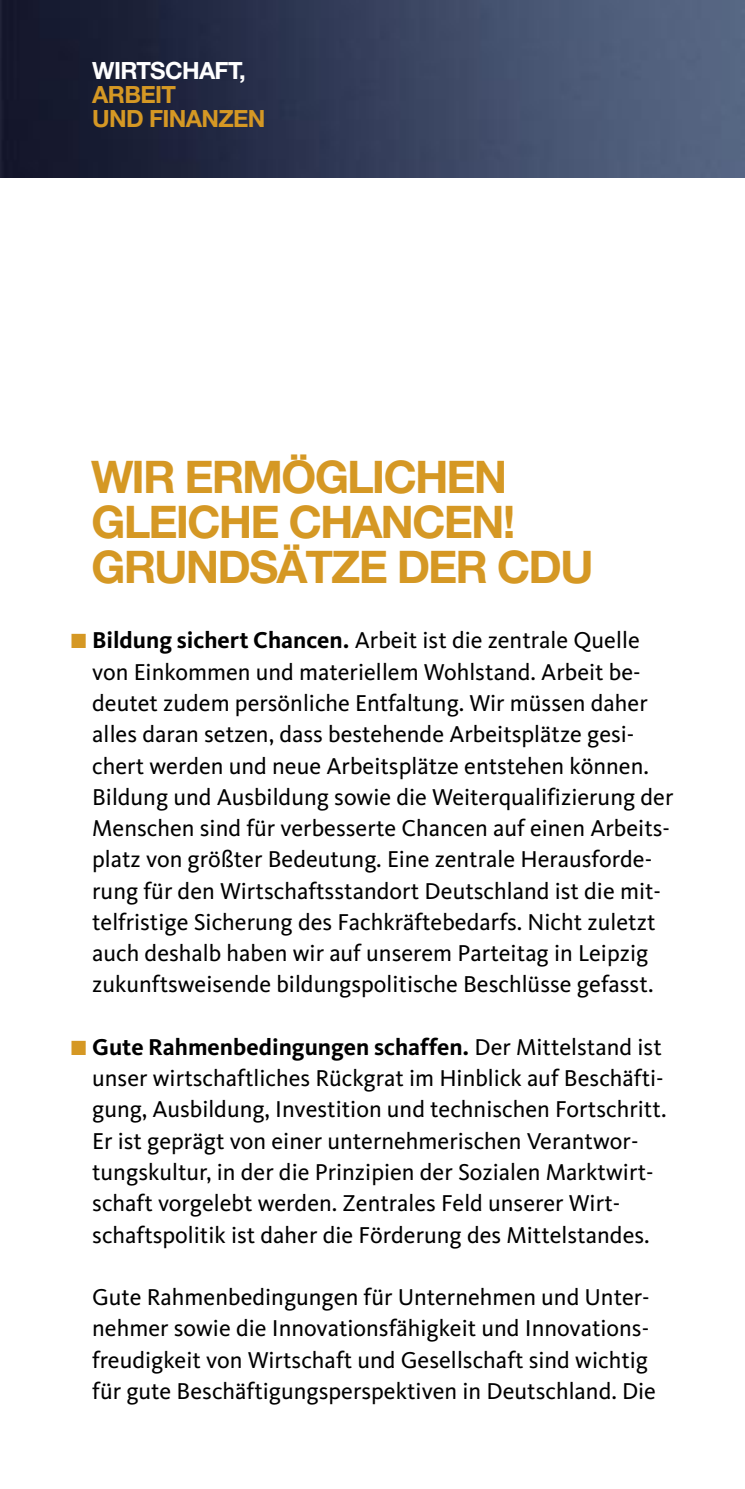
<style>
.page{position:relative;width:745px;height:1489px;background:#fff}
.page>*{position:absolute;margin:0;border:0;box-sizing:border-box;transform-origin:0 0}
.t1{font:700 45px/45px "CDU Helvetica";color:#d59824}
.t2{font:23.75px/31.2px "CDU Kievit";color:#000}
.t3{font:700 23.75px/23.8px "Helvetica Neue";letter-spacing:-.03em;color:#d59824}
.t4{font:700 23.75px "Helvetica Neue";letter-spacing:-.03em;color:#fff}
.s1{font-weight:700}
</style>
<div class="page">
<img style="left:0;top:0;width:744px;height:177px">
<p class="t4" style="left:92px;top:56px;width:155px">WIRTSCHAFT,</p>
<p class="t3" style="left:92px;top:82px;width:175px">ARBEIT<br>UND FINANZEN</p>
<h1 class="t1" style="left:92px;top:453px;width:501px">WIR ERMÖGLICHEN<br>GLEICHE CHANCEN!<br>GRUNDSÄTZE DER CDU</h1>
<p class="t2" style="left:92px;top:627px;width:582px"><span class="s1">Bildung sichert Chancen.</span> Arbeit ist die zentrale Quelle von Einkommen und materiellem Wohlstand. Arbeit be&shy;deutet zudem persönliche Entfaltung. Wir müssen daher alles daran setzen, dass bestehende Arbeitsplätze gesi&shy;chert werden und neue Arbeitsplätze entstehen können.<br>Bildung und Ausbildung sowie die Weiterqualifizierung der Menschen sind für verbesserte Chancen auf einen Arbeits&shy;platz von größter Bedeutung. Eine zentrale Herausforde&shy;rung für den Wirtschaftsstandort Deutschland ist die mit&shy;telfristige Sicherung des Fachkräftebedarfs. Nicht zuletzt auch deshalb haben wir auf unserem Parteitag in Leipzig zukunftsweisende bildungspolitische Beschlüsse gefasst.</p>
<p class="t2" style="left:92px;top:1033px;width:575px"><span class="s1">Gute Rahmenbedingungen schaffen.</span> Der Mittelstand ist unser wirtschaftliches Rückgrat im Hinblick auf Beschäfti&shy;gung, Ausbildung, Investition und technischen Fortschritt.<br>Er ist geprägt von einer unternehmerischen Verantwor&shy;tungskultur, in der die Prinzipien der Sozialen Marktwirt&shy;schaft vorgelebt werden. Zentrales Feld unserer Wirt&shy;schaftspolitik ist daher die Förderung des Mittelstandes.</p>
<p class="t2" style="left:92px;top:1283px;width:565px">Gute Rahmenbedingungen für Unternehmen und Unter&shy;nehmer sowie die Innovationsfähigkeit und Innovations&shy;freudigkeit von Wirtschaft und Gesellschaft sind wichtig für gute Beschäftigungsperspektiven in Deutschland. Die</p>
</div>
